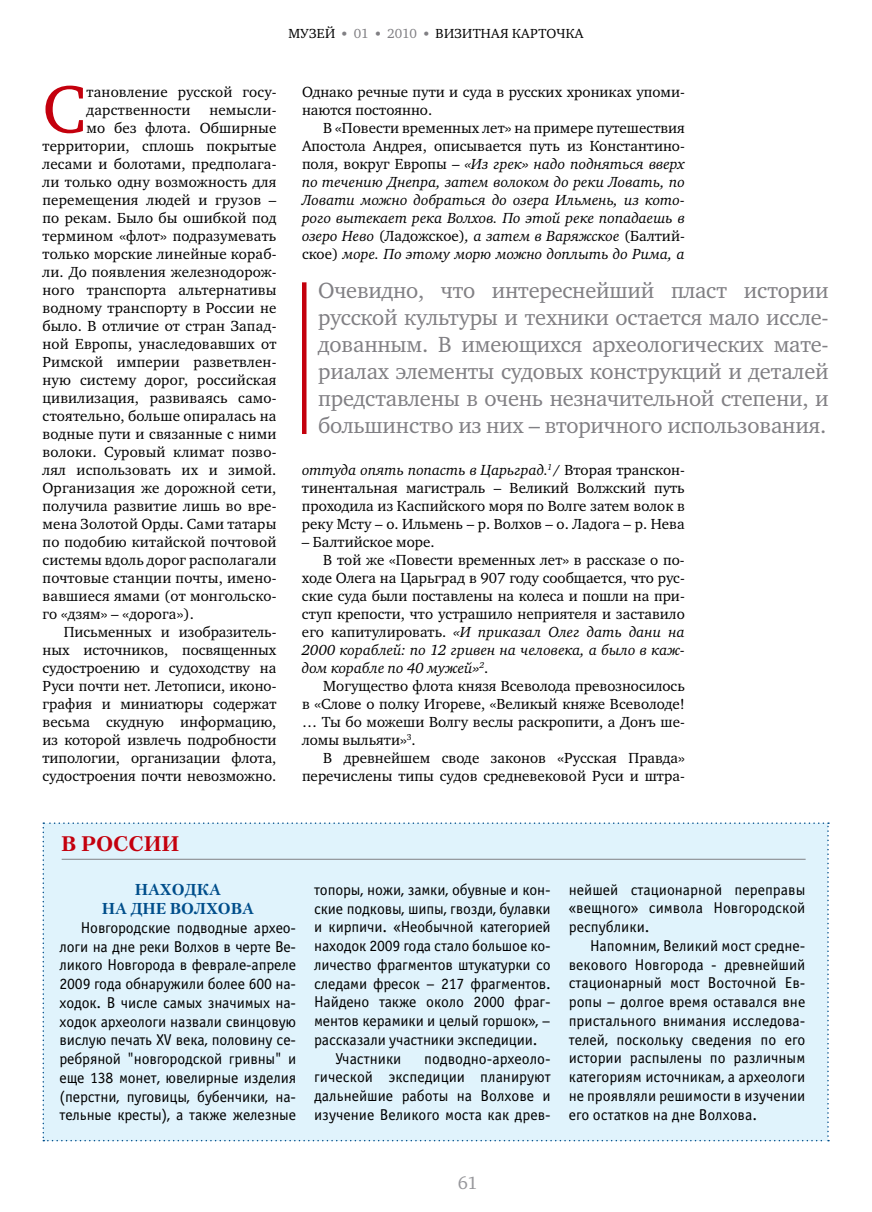
<style>
.page{position:relative;width:872px;height:1212px;background:#fff}
.page>*{position:absolute;margin:0;border:0;box-sizing:border-box;transform-origin:0 0}
.t1{font:68.7px "Charter C";color:#c4000d}
.t2{font:22.5px/27px "Charter C";letter-spacing:-.01em;color:#818084;text-align:justify}
.t3{font:700 21px "Petersburg C";color:#c4000d}
.t4{font:18px "Charter C";color:#97979b}
.t5{font:15.75px/18.8px "Officina Sans C";letter-spacing:-.01em;color:#000;text-align:justify}
.t6{font:700 15.75px/18.8px "Petersburg C";color:#004e8b;text-align:center}
.t7{font:15px/18px "Charter C";letter-spacing:.01em;color:#000}
.t8{font:italic 15px/18px "Charter C";color:#000;text-align:justify}
.t9{font:13.5px "Charter C";letter-spacing:.14em;color:#000}
.t10{font:13.5px "Charter C";letter-spacing:-.01em;color:#818084}
.s1{font-style:normal}
.s2{font-style:italic}
</style>
<div class="page">
<hr style="left:302px;top:282px;width:4px;height:152px;background:#c4000d">
<div style="left:43px;top:822px;width:786px;height:319px;background:#e0f3fc"></div>
<hr style="left:62px;top:859px;width:743px;height:1px;background:#818084">
<p class="t9" style="left:288px;top:26px;width:48px">музей</p>
<p class="t10" style="left:342px;top:26px;width:28px">● 01</p>
<p class="t10" style="left:376px;top:26px;width:43px">● 2010</p>
<p class="t9" style="left:424px;top:26px;width:159px"><sup>●</sup> визитная карточка</p>
<h1 class="t1" style="left:43px;top:71px;width:39px">С</h1>
<p class="t7" style="left:87px;top:83px;width:191px">тановление русской госу&shy;дарственности</p>
<p class="t7" style="left:209px;top:101px;width:69px">немысли-</p>
<p class="t7" style="left:87px;top:119px;width:191px">мо без флота. Обширные</p>
<p class="t7" style="left:43px;top:137px;width:235px">территории, сплошь покрытые</p>
<p class="t7" style="left:43px;top:155px;width:235px">лесами и болотами, предполага-</p>
<p class="t7" style="left:43px;top:173px;width:235px">ли только одну возможность для</p>
<p class="t7" style="left:43px;top:191px;width:235px">перемещения людей и грузов –</p>
<p class="t7" style="left:43px;top:209px;width:235px">по рекам. Было бы ошибкой под</p>
<p class="t7" style="left:43px;top:227px;width:235px">термином «флот» подразумевать</p>
<p class="t7" style="left:43px;top:245px;width:235px">только морские линейные кораб-</p>
<p class="t7" style="left:43px;top:263px;width:235px">ли. До появления железнодорож-</p>
<p class="t7" style="left:43px;top:281px;width:235px">ного транспорта альтернативы</p>
<p class="t7" style="left:43px;top:299px;width:235px">водному транспорту в России не</p>
<p class="t7" style="left:43px;top:317px;width:235px">было. В отличие от стран Запад-</p>
<p class="t7" style="left:43px;top:335px;width:235px">ной Европы, унаследовавших от</p>
<p class="t7" style="left:43px;top:353px;width:235px">Римской империи разветвлен-</p>
<p class="t7" style="left:43px;top:371px;width:235px">ную систему дорог, российская</p>
<p class="t7" style="left:43px;top:389px;width:235px">цивилизация, развиваясь само-</p>
<p class="t7" style="left:43px;top:407px;width:235px">стоятельно, больше опиралась на</p>
<p class="t7" style="left:43px;top:425px;width:235px">водные пути и связанные с ними</p>
<p class="t7" style="left:43px;top:443px;width:235px">волоки. Суровый климат позво-</p>
<p class="t7" style="left:43px;top:461px;width:235px">лял использовать их и зимой.</p>
<p class="t7" style="left:43px;top:479px;width:235px">Организация же дорожной сети,</p>
<p class="t7" style="left:43px;top:497px;width:235px">получила развитие лишь во вре-</p>
<p class="t7" style="left:43px;top:515px;width:235px">мена Золотой Орды. Сами татары</p>
<p class="t7" style="left:43px;top:533px;width:235px">по подобию китайской почтовой</p>
<p class="t7" style="left:43px;top:551px;width:235px">системы вдоль дорог располагали</p>
<p class="t7" style="left:43px;top:569px;width:235px">почтовые станции почты, имено-</p>
<p class="t7" style="left:43px;top:587px;width:235px">вавшиеся ямами (от монгольско-</p>
<p class="t7" style="left:43px;top:605px;width:153px">го «дзям» – «дорога»).</p>
<p class="t7" style="left:64px;top:623px;width:214px">Письменных и изобразитель-</p>
<p class="t7" style="left:43px;top:641px;width:235px">ных источников, посвященных</p>
<p class="t7" style="left:43px;top:659px;width:235px">судостроению и судоходству на</p>
<p class="t7" style="left:43px;top:677px;width:235px">Руси почти нет. Летописи, иконо-</p>
<p class="t7" style="left:43px;top:695px;width:235px">графия и миниатюры содержат</p>
<p class="t7" style="left:43px;top:713px;width:235px">весьма скудную информацию,</p>
<p class="t7" style="left:43px;top:731px;width:235px">из которой извлечь подробности</p>
<p class="t7" style="left:43px;top:749px;width:235px">типологии, организации флота,</p>
<p class="t7" style="left:43px;top:767px;width:235px">судостроения почти невозможно.</p>
<p class="t7" style="left:302px;top:83px;width:384px">Однако речные пути и суда в русских хрониках упоми&shy;наются постоянно.</p>
<p class="t8" style="left:302px;top:119px;width:384px;text-indent:21px"><span class="s1">В «Повести временных лет» на примере путешествия Апостола Андрея, описывается путь из Константино&shy;поля, вокруг Европы –</span> «Из грек» надо подняться вверх по течению Днепра, затем волоком до реки Ловать, по Ловати можно добраться до озера Ильмень, из кото&shy;рого вытекает река Волхов. По этой реке попадаешь в озеро Нево <span class="s1">(Ладожское)</span>, а затем в Варяжское <span class="s1">(Балтий&shy;ское)</span> море. По этому морю можно доплыть до Рима, а</p>
<p class="t2" style="left:318px;top:277px;width:512px">Очевидно, что интереснейший пласт истории русской культуры и техники остается мало иссле&shy;дованным. В имеющихся археологических мате&shy;риалах элементы судовых конструкций и деталей представлены в очень незначительной степени, и большинство из них – вторичного использования.</p>
<p class="t7" style="left:302px;top:461px;width:384px;text-align:justify"><span class="s2">оттуда опять попасть в Царьград.</span><sup>1</sup>/ Вторая транскон&shy;тинентальная магистраль – Великий Волжский путь проходила из Каспийского моря по Волге затем волок в реку Мсту – о. Ильмень – р. Волхов – о. Ладога – р. Нева</p>
<p class="t7" style="left:302px;top:533px;width:134px">– Балтийское море.</p>
<p class="t7" style="left:323px;top:551px;width:363px">В той же «Повести временных лет» в рассказе о по-</p>
<p class="t7" style="left:302px;top:569px;width:384px">ходе Олега на Царьград в 907 году сообщается, что рус-</p>
<p class="t7" style="left:302px;top:587px;width:384px">ские суда были поставлены на колеса и пошли на при-</p>
<p class="t7" style="left:302px;top:605px;width:384px">ступ крепости, что устрашило неприятеля и заставило</p>
<p class="t8" style="left:302px;top:623px;width:384px"><span class="s1">его капитулировать.</span> «И приказал Олег дать дани на</p>
<p class="t8" style="left:302px;top:641px;width:384px">2000 кораблей: по 12 гривен на человека, а было в каж-</p>
<p class="t8" style="left:302px;top:659px;width:188px">дом корабле по 40 мужей»<sup>2</sup><span class="s1">.</span></p>
<p class="t7" style="left:323px;top:677px;width:363px">Могущество флота князя Всеволода превозносилось</p>
<p class="t7" style="left:302px;top:695px;width:384px">в «Слове о полку Игореве, «Великый княже Всеволоде!</p>
<p class="t7" style="left:302px;top:713px;width:384px">… Ты бо можеши Волгу веслы раскропити, а Донъ ше-</p>
<p class="t7" style="left:302px;top:731px;width:115px">ломы выльяти»<sup>3</sup>.</p>
<p class="t7" style="left:323px;top:749px;width:363px">В древнейшем своде законов «Русская Правда»</p>
<p class="t7" style="left:302px;top:767px;width:384px">перечислены типы судов средневековой Руси и штра-</p>
<h3 class="t3" style="left:61px;top:831px;width:120px">В россии</h3>
<p class="t6" style="left:102px;top:880px;width:153px">Находка<br>на дне Волхова</p>
<p class="t5" style="left:60px;top:918px;width:238px;text-indent:21px">Новгородские подводные архео&shy;логи на дне реки Волхов в черте Ве&shy;ликого Новгорода в феврале-апреле 2009 года обнаружили более 600 на&shy;ходок. В числе самых значимых на&shy;ходок археологи назвали свинцовую вислую печать XV века, половину се&shy;ребряной "новгородской гривны" и еще 138 монет, ювелирные изделия (перстни, пуговицы, бубенчики, на&shy;тельные кресты), а также железные</p>
<p class="t5" style="left:314px;top:880px;width:238px">топоры, ножи, замки, обувные и кон-</p>
<p class="t5" style="left:314px;top:899px;width:238px">ские подковы, шипы, гвозди, булавки</p>
<p class="t5" style="left:314px;top:918px;width:238px">и кирпичи. «Необычной категорией</p>
<p class="t5" style="left:314px;top:937px;width:238px">находок 2009 года стало большое ко-</p>
<p class="t5" style="left:314px;top:955px;width:238px">личество фрагментов штукатурки со</p>
<p class="t5" style="left:314px;top:974px;width:238px">следами фресок – 217 фрагментов.</p>
<p class="t5" style="left:314px;top:993px;width:238px">Найдено также около 2000 фраг-</p>
<p class="t5" style="left:314px;top:1012px;width:238px">ментов керамики и целый горшок», –</p>
<p class="t5" style="left:314px;top:1030px;width:225px">рассказали участники экспедиции.</p>
<p class="t5" style="left:335px;top:1049px;width:68px">Участники</p>
<p class="t5" style="left:314px;top:1049px;width:238px;text-indent:110px">подводно-археоло&shy;гической экспедиции планируют дальнейшие работы на Волхове и изучение Великого моста как древ-</p>
<p class="t5" style="left:569px;top:880px;width:238px">нейшей стационарной переправы «вещного» символа Новгородской республики.</p>
<p class="t5" style="left:569px;top:936px;width:238px;text-indent:21px">Напомним, Великий мост средне&shy;векового Новгорода - древнейший стационарный мост Восточной Ев&shy;ропы – долгое время оставался вне пристального внимания исследова&shy;телей, поскольку сведения по его истории распылены по различным категориям источникам, а археологи не проявляли решимости в изучении его остатков на дне Волхова.</p>
<p class="t4" style="left:458px;top:1173px;width:21px">61</p>
</div>
